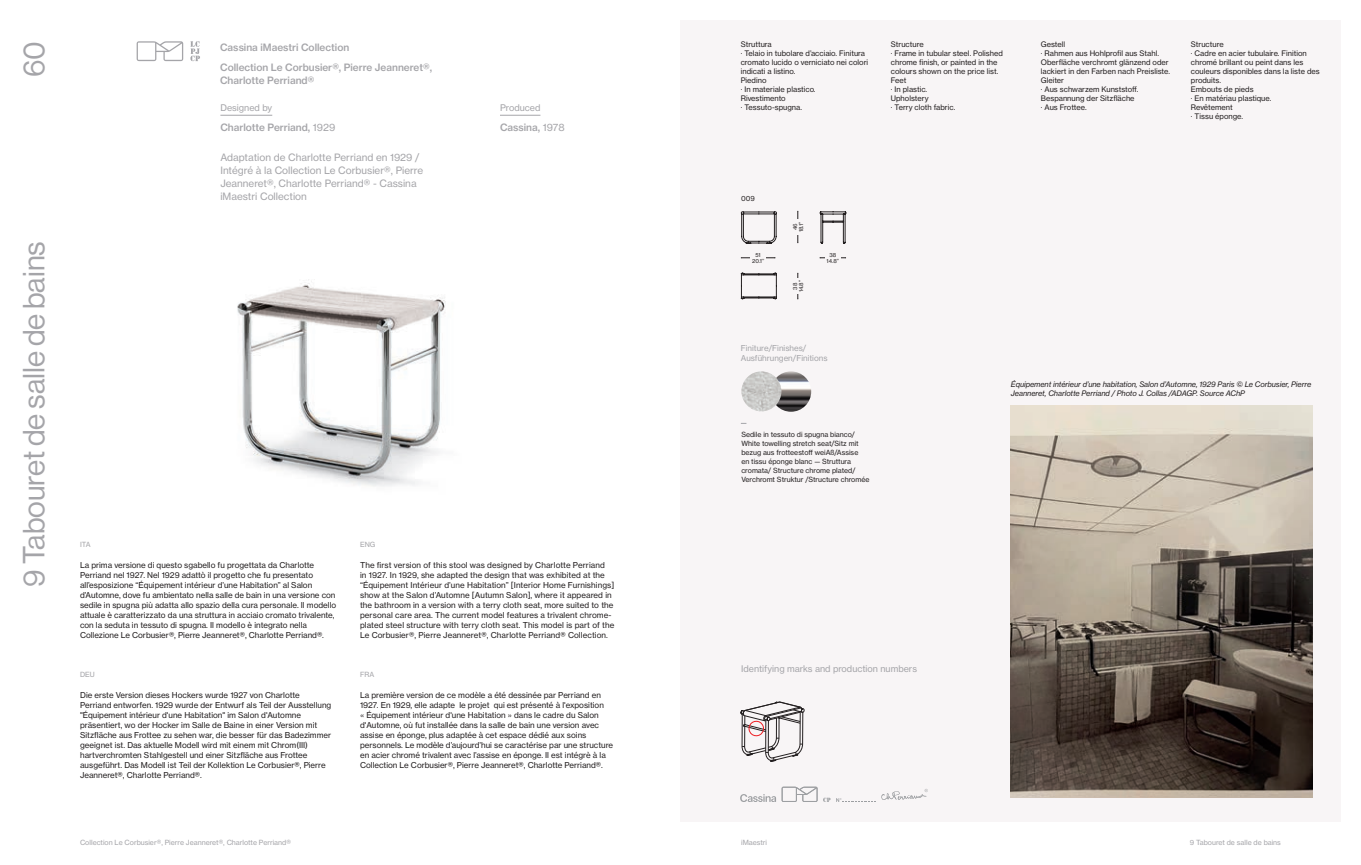
<style>
.page{position:relative;width:1361px;height:865px;background:#fff}
.page>*{position:absolute;margin:0;border:0;box-sizing:border-box;transform-origin:0 0}
.t1{font:30px "Haas Grot Disp 55 Roman";color:#a5a5a9}
.t2{font:10px/13px "Haas Grot Text 55 Roman";color:#a5a5a9}
.t3{font:500 10px/20px "Haas Grot Text 65";color:#a5a5a9}
.t4{font:9px "Haas Grot Text 55 Roman";color:#a5a5a9}
.t5{font:8px/10px "Haas Grot Text 55 Roman";color:#231f20}
.t6{font:8px/10px "Haas Grot Text 55 Roman";color:#a5a5a9}
.t7{font:7.5px/9px "Haas Grot Text 55 Roman";color:#231f20}
.t8{font:italic 7.5px/9px "Haas Grot Text 56";letter-spacing:-.01em;color:#231f20}
.t9{font:7px/9px "Haas Grot Text 55 Roman";color:#231f20}
.t10{font:7px "Haas Grot Text 55 Roman";color:#a5a5a9}
.t11{font:5.5px/6px "Haas Grot Text 55 Roman";color:#231f20;text-align:center}
.s1{font-family:"Haas Grot Text 55 Roman";font-weight:400}
</style>
<div class="page">
<div style="left:680px;top:20px;width:661px;height:801px;background:#f8f5f6"></div>
<img style="left:237px;top:279px;width:209px;height:208px">
<hr style="left:500px;top:115px;width:40px;height:1px;background:#a5a5a9">
<hr style="left:220px;top:115px;width:52px;height:1px;background:#a5a5a9">
<img style="left:771px;top:371px;width:40px;height:41px;border-radius:20px">
<img style="left:741px;top:371px;width:40px;height:40px;border-radius:20px">
<hr style="left:741px;top:257px;width:34px;height:1px;background:#231f20">
<hr style="left:797px;top:211px;width:1px;height:32px;background:#231f20">
<div style="left:792px;top:219px;width:11px;height:15px;background:#f8f5f6"></div>
<div style="left:750px;top:252px;width:16px;height:11px;background:#f8f5f6"></div>
<svg style="left:741px;top:211px;width:36px;height:32px"></svg>
<svg style="left:820px;top:211px;width:26px;height:32px"></svg>
<svg style="left:741px;top:273px;width:36px;height:26px"></svg>
<svg style="left:741px;top:701px;width:63px;height:60px"></svg>
<img style="left:1010px;top:405px;width:302px;height:392px">
<svg style="left:137px;top:41px;width:46px;height:20px"></svg>
<svg style="left:190px;top:41px;width:10px;height:20px"></svg>
<svg style="left:740px;top:786px;width:188px;height:16px"></svg>
<h1 class="t1" style="left:17px;top:77px;width:38px;rotate:-90deg">60</h1>
<h1 class="t1" style="left:17px;top:586px;width:347px;rotate:-90deg">9 Tabouret de salle de bains</h1>
<p class="t3" style="left:220px;top:38px;width:213px">Cassina iMaestri Collection<br>Collection Le Corbusier®, Pierre Jeanneret®,</p>
<p class="t3" style="left:220px;top:71px;width:96px">Charlotte Perriand®</p>
<p class="t4" style="left:220px;top:102px;width:53px">Designed by</p>
<p class="t3" style="left:220px;top:118px;width:116px">Charlotte Perriand, <span class="s1">1929</span></p>
<p class="t2" style="left:220px;top:151px;width:204px">Adaptation de Charlotte Perriand en 1929 / Intégré à la Collection Le Corbusier®, Pierre Jeanneret®, Charlotte Perriand® - Cassina iMaestri Collection</p>
<p class="t4" style="left:500px;top:102px;width:42px">Produced</p>
<p class="t3" style="left:500px;top:118px;width:66px">Cassina, <span class="s1">1978</span></p>
<p class="t10" style="left:80px;top:540px;width:12px">ITA</p>
<p class="t10" style="left:360px;top:540px;width:17px">ENG</p>
<p class="t5" style="left:80px;top:560px;width:258px">La prima versione di questo sgabello fu progettata da Charlotte Perriand nel 1927. Nel 1929 adattò il progetto che fu presentato all’esposizione “Équipement intérieur d’une Habitation” al Salon d’Automne, dove fu ambientato nella salle de bain in una versione con sedile in spugna più adatta allo spazio della cura personale. Il modello attuale è caratterizzato da una struttura in acciaio cromato trivalente, con la seduta in tessuto di spugna. Il modello è integrato nella Collezione Le Corbusier®, Pierre Jeanneret®, Charlotte Perriand®.</p>
<p class="t5" style="left:360px;top:560px;width:256px">The first version of this stool was designed by Charlotte Perriand<br>in 1927. In 1929, she adapted the design that was exhibited at the “Équipement Intérieur d’une Habitation” [Interior Home Furnishings] show at the Salon d’Automne [Autumn Salon], where it appeared in the bathroom in a version with a terry cloth seat, more suited to the personal care area. The current model features a trivalent chrome&shy;plated steel structure with terry cloth seat. This model is part of the Le Corbusier®, Pierre Jeanneret®, Charlotte Perriand® Collection.</p>
<p class="t10" style="left:80px;top:670px;width:16px">DEU</p>
<p class="t10" style="left:360px;top:670px;width:16px">FRA</p>
<p class="t5" style="left:80px;top:690px;width:253px">Die erste Version dieses Hockers wurde 1927 von Charlotte Perriand entworfen. 1929 wurde der Entwurf als Teil der Ausstellung "Équipement intérieur d'une Habitation" im Salon d'Automne präsentiert, wo der Hocker im Salle de Baine in einer Version mit Sitzfläche aus Frottee zu sehen war, die besser für das Badezimmer geeignet ist. Das aktuelle Modell wird mit einem mit Chrom(III) hartverchromten Stahlgestell und einer Sitzfläche aus Frottee ausgeführt. Das Modell ist Teil der Kollektion Le Corbusier®, Pierre Jeanneret®, Charlotte Perriand®.</p>
<p class="t5" style="left:360px;top:690px;width:255px">La première version de ce modèle a été dessinée par Perriand en 1927. En 1929, elle adapte le projet qui est présenté à l'exposition<br>« Équipement intérieur d'une Habitation » dans le cadre du Salon d'Automne, où fut installée dans la salle de bain une version avec assise en éponge, plus adaptée à cet espace dédié aux soins personnels. Le modèle d’aujourd’hui se caractérise par une structure en acier chromé trivalent avec l’assise en éponge. Il est intégrè à la Collection Le Corbusier®, Pierre Jeanneret®, Charlotte Perriand®.</p>
<p class="t10" style="left:80px;top:838px;width:212px">Collection Le Corbusier®, Pierre Jeanneret®, Charlotte Perriand®</p>
<p class="t7" style="left:741px;top:40px;width:129px">Struttura<br>· Telaio in tubolare d’acciaio. Finitura cromato lucido o verniciato nei colori indicati a listino.<br>Piedino<br>· In materiale plastico.<br>Rivestimento<br>· Tessuto-spugna.</p>
<p class="t7" style="left:1041px;top:40px;width:131px">Gestell<br>· Rahmen aus Hohlprofil aus Stahl.<br>Oberfläche verchromt glänzend oder lackiert in den Farben nach Preisliste.<br>Gleiter<br>· Aus schwarzem Kunststoff.<br>Bespannung der Sitzfläche<br>· Aus Frottee.</p>
<p class="t7" style="left:891px;top:40px;width:113px">Structure<br>· Frame in tubular steel. Polished chrome finish, or painted in the colours shown on the price list.<br>Feet<br>· In plastic.<br>Upholstery<br>· Terry cloth fabric.</p>
<p class="t7" style="left:1191px;top:40px;width:130px">Structure<br>· Cadre en acier tubulaire. Finition chromé brillant ou peint dans les couleurs disponibles dans la liste des produits.<br>Embouts de pieds<br>· En matériau plastique.<br>Revêtement<br>· Tissu éponge.</p>
<p class="t9" style="left:741px;top:194px;width:15px">009</p>
<p class="t11" style="left:752px;top:252px;width:13px">51<br>20.1’’</p>
<p class="t11" style="left:792px;top:232px;width:12px;rotate:-90deg">46<br>18.1’’</p>
<p class="t11" style="left:792px;top:292px;width:14px;rotate:-90deg">38<br>14.8’’</p>
<p class="t11" style="left:826px;top:252px;width:14px">38<br>14.8’’</p>
<p class="t6" style="left:741px;top:343px;width:88px">Finiture/Finishes/<br>Ausführungen/Finitions</p>
<p class="t9" style="left:741px;top:430px;width:130px">Sedile in tessuto di spugna bianco/ White towelling stretch seat/Sitz mit bezug aus frotteestoff weiAß/Assise<br>en tissu éponge blanc — Struttura cromata/ Structure chrome plated/ Verchromt Struktur /Structure chromée</p>
<p class="t4" style="left:741px;top:662px;width:177px">Identifying marks and production numbers</p>
<p class="t8" style="left:1011px;top:380px;width:302px">Équipement intérieur d’une habitation, Salon d’Automne, 1929 Paris © Le Corbusier, Pierre<br>Jeanneret, Charlotte Perriand / Photo J. Collas /ADAGP. Source AChP</p>
<p class="t10" style="left:741px;top:838px;width:27px">iMaestri</p>
<p class="t10" style="left:1189px;top:838px;width:93px">9 Tabouret de salle de bains</p>
</div>
